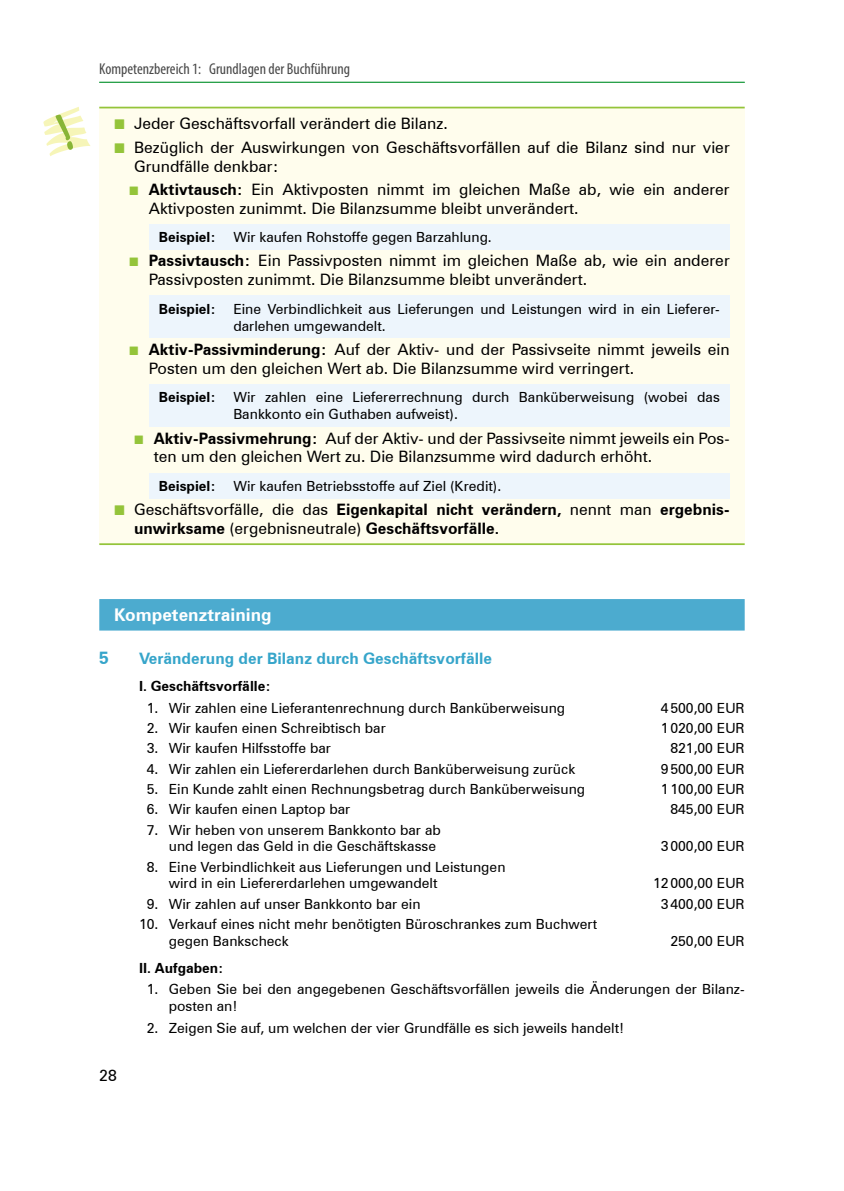
<style>
.page{position:relative;width:844px;height:1191px;background:#fff}
.page>*{position:absolute;margin:0;border:0;box-sizing:border-box;transform-origin:0 0}
.Kompetenztraining{font:700 17.5px "Zurich BT";color:#fff}
.t1{font:700 17.5px "Zurich BT";color:#36a5ca}
.t2{font:15.75px/18.9px "Zurich BT";color:#000}
.t3{font:700 15.75px/18.9px "Zurich BT";color:#000}
.Kolumnentitel_links{font:condensed 15.75px "Myriad Pro";color:#484848}
.t4{font:700 15.75px "Zurich BT";color:#36a5ca}
.Aufgaben_1{font:14px/16.8px "Zurich BT";color:#000}
.Tabelle{font:14px/16.8px "Zurich BT";color:#000}
.Aufgaben-Einzug{font:700 14px "Zurich BT";color:#000}
.s1{font-family:"Uni Math";font-size:14px;color:#94c43a}
.s2{font-family:"Uni Math";font-size:12.25px;color:#94c43a}
.s3{font-weight:700}
.s4{font-family:"Uni Math";font-weight:400;font-size:14px;color:#94c43a}
.s5{font-weight:400}
</style>
<div class="page">
<hr style="left:99px;top:82px;width:645px;height:1px;background:#239e46">
<div style="left:99px;top:599px;width:645px;height:31px;background:#4cabcf"></div>
<div style="left:99px;top:108px;width:645px;height:436px;background:#fffded"></div>
<hr style="left:99px;top:543px;width:645px;height:2px;background:#94c43a">
<hr style="left:99px;top:107px;width:645px;height:1px;background:#94c43a">
<div style="left:149px;top:224px;width:580px;height:25px;background:#edf5fc"></div>
<div style="left:149px;top:296px;width:580px;height:42px;background:#edf5fc"></div>
<div style="left:149px;top:384px;width:580px;height:43px;background:#edf5fc"></div>
<div style="left:149px;top:473px;width:580px;height:25px;background:#edf5fc"></div>
<svg style="left:43px;top:107px;width:48px;height:49px"></svg>
<p class="Kolumnentitel_links" style="left:99px;top:60px;width:252px">Kompetenzbereich 1: Grundlagen der Buchführung</p>
<p class="t2" style="left:114px;top:114px;width:335px"><span class="s1">■</span> Jeder Geschäftsvorfall verändert die Bilanz.</p>
<p class="t2" style="left:134px;top:138px;width:597px;text-indent:-20px"><span class="s1">■</span> Bezüglich der Auswirkungen von Geschäftsvorfällen auf die Bilanz sind nur vier<br>Grundfälle denkbar:</p>
<p class="t2" style="left:149px;top:179px;width:582px;text-indent:-20px"><span class="s2">■</span> <span class="s3">Aktivtausch:</span> Ein Aktivposten nimmt im gleichen Maße ab, wie ein anderer<br>Aktivposten zunimmt. Die Bilanzsumme bleibt unverändert.</p>
<p class="Tabelle" style="left:159px;top:229px;width:334px"><span class="s3">Beispiel:</span> Wir kaufen Rohstoffe gegen Barzahlung.</p>
<p class="t2" style="left:149px;top:251px;width:582px;text-indent:-20px"><span class="s2">■</span> <span class="s3">Passivtausch:</span> Ein Passivposten nimmt im gleichen Maße ab, wie ein anderer<br>Passivposten zunimmt. Die Bilanzsumme bleibt unverändert.</p>
<p class="Tabelle" style="left:233px;top:300px;width:486px;text-indent:-74px"><span class="s3">Beispiel:</span> Eine Verbindlichkeit aus Lieferungen und Leistungen wird in ein Lieferer&shy;darlehen umgewandelt.</p>
<p class="t2" style="left:149px;top:340px;width:582px;text-indent:-20px"><span class="s2">■</span> <span class="s3">Aktiv-Passivminderung:</span> Auf der Aktiv- und der Passivseite nimmt jeweils ein<br>Posten um den gleichen Wert ab. Die Bilanzsumme wird verringert.</p>
<p class="Tabelle" style="left:233px;top:389px;width:488px;text-indent:-74px"><span class="s3">Beispiel:</span> Wir zahlen eine Liefererrechnung durch Banküberweisung (wobei das<br>Bankkonto ein Guthaben aufweist).</p>
<p class="t2" style="left:154px;top:428px;width:577px;text-indent:-20px"><span class="s2">■</span> <span class="s3">Aktiv-Passivmehrung:</span> Auf der Aktiv- und der Passivseite nimmt jeweils ein Pos&shy;ten um den gleichen Wert zu. Die Bilanzsumme wird dadurch erhöht.</p>
<p class="Tabelle" style="left:159px;top:477px;width:344px"><span class="s3">Beispiel:</span> Wir kaufen Betriebsstoffe auf Ziel (Kredit).</p>
<p class="t3" style="left:134px;top:500px;width:595px;text-indent:-20px"><span class="s4">■</span> <span class="s5">Geschäftsvorfälle, die das</span> Eigenkapital nicht verändern, <span class="s5">nennt man</span> ergebnis&shy;unwirksame <span class="s5">(ergebnisneutrale)</span> Geschäftsvorfälle.</p>
<p class="Kompetenztraining" style="left:114px;top:604px;width:159px">Kompetenztraining</p>
<p class="t1" style="left:99px;top:647px;width:11px">5</p>
<p class="t4" style="left:139px;top:649px;width:354px">Veränderung der Bilanz durch Geschäftsvorfälle</p>
<p class="Aufgaben-Einzug" style="left:139px;top:677px;width:133px">I. Geschäftsvorfälle:</p>
<p class="Aufgaben_1" style="left:147px;top:699px;width:420px">1. Wir zahlen eine Lieferantenrechnung durch Banküberweisung</p>
<p class="Aufgaben_1" style="left:660px;top:699px;width:85px">4500,00 EUR</p>
<p class="Aufgaben_1" style="left:147px;top:719px;width:240px">2. Wir kaufen einen Schreibtisch bar</p>
<p class="Aufgaben_1" style="left:660px;top:719px;width:85px">1020,00 EUR</p>
<p class="Aufgaben_1" style="left:147px;top:740px;width:186px">3. Wir kaufen Hilfsstoffe bar</p>
<p class="Aufgaben_1" style="left:670px;top:740px;width:76px">821,00 EUR</p>
<p class="Aufgaben_1" style="left:147px;top:760px;width:430px">4. Wir zahlen ein Liefererdarlehen durch Banküberweisung zurück</p>
<p class="Aufgaben_1" style="left:660px;top:760px;width:85px">9500,00 EUR</p>
<p class="Aufgaben_1" style="left:147px;top:780px;width:440px">5. Ein Kunde zahlt einen Rechnungsbetrag durch Banküberweisung</p>
<p class="Aufgaben_1" style="left:660px;top:780px;width:85px">1100,00 EUR</p>
<p class="Aufgaben_1" style="left:147px;top:800px;width:205px">6. Wir kaufen einen Laptop bar</p>
<p class="Aufgaben_1" style="left:670px;top:800px;width:76px">845,00 EUR</p>
<p class="Aufgaben_1" style="left:169px;top:821px;width:273px;text-indent:-22px">7. Wir heben von unserem Bankkonto bar ab und legen das Geld in die Geschäftskasse</p>
<p class="Aufgaben_1" style="left:660px;top:838px;width:85px">3000,00 EUR</p>
<p class="Aufgaben_1" style="left:169px;top:858px;width:338px;text-indent:-22px">8. Eine Verbindlichkeit aus Lieferungen und Leistungen wird in ein Liefererdarlehen umgewandelt</p>
<p class="Aufgaben_1" style="left:653px;top:875px;width:93px">12000,00 EUR</p>
<p class="Aufgaben_1" style="left:147px;top:895px;width:275px">9. Wir zahlen auf unser Bankkonto bar ein</p>
<p class="Aufgaben_1" style="left:660px;top:895px;width:85px">3400,00 EUR</p>
<p class="Aufgaben_1" style="left:169px;top:915px;width:430px;text-indent:-30px">10. Verkauf eines nicht mehr benötigten Büroschrankes zum Buchwert gegen Bankscheck</p>
<p class="Aufgaben_1" style="left:670px;top:932px;width:76px">250,00 EUR</p>
<p class="t2" style="left:99px;top:1066px;width:19px">28</p>
<p class="Aufgaben-Einzug" style="left:139px;top:959px;width:86px">II. Aufgaben:</p>
<p class="Aufgaben_1" style="left:169px;top:980px;width:577px;text-indent:-22px">1. Geben Sie bei den angegebenen Geschäftsvorfällen jeweils die Änderungen der Bilanz&shy;posten an!</p>
<p class="Aufgaben_1" style="left:147px;top:1019px;width:479px">2. Zeigen Sie auf, um welchen der vier Grundfälle es sich jeweils handelt!</p>
</div>
